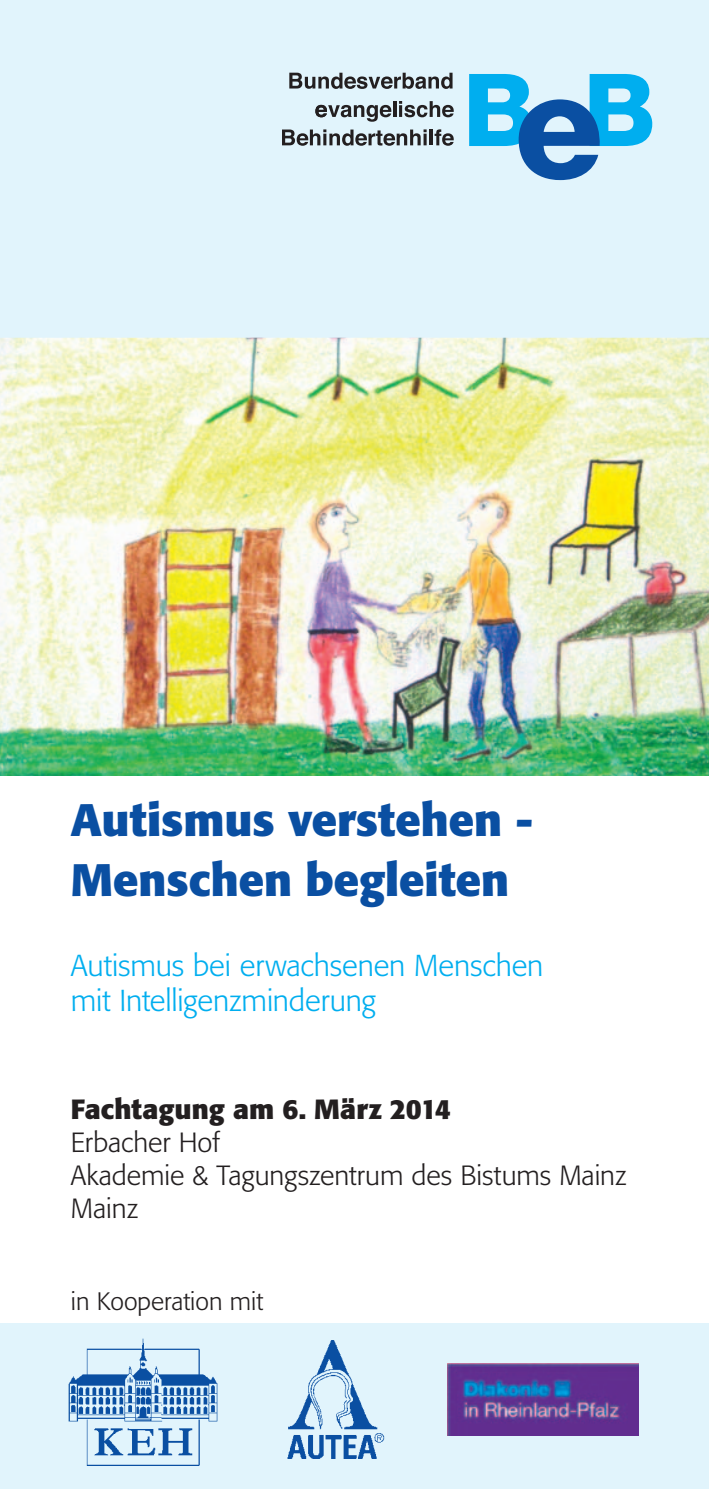
<style>
.page{position:relative;width:709px;height:1489px;background:#fff}
.page>*{position:absolute;margin:0;border:0;box-sizing:border-box;transform-origin:0 0}
.t1{font:700 45px/60px "Formata";color:#0a4fa2}
.t2{font:300 30px/35px "Formata";letter-spacing:-.005em;color:#00aeef}
.t3{font:300 27.5px/33px "Formata";letter-spacing:-.005em;color:#231f20}
.t4{font:700 27.5px "Formata";color:#231f20}
.t5{font:300 25px "Formata";color:#231f20}
</style>
<div class="page">
<div style="left:0;top:0;width:709px;height:326px;background:#e1f4fc"></div>
<svg style="left:469px;top:74px;width:183px;height:106px"></svg>
<svg style="left:289px;top:73px;width:163px;height:16px"></svg>
<hr style="left:393px;top:101px;width:3px;height:16px;background:#231f20">
<svg style="left:399px;top:101px;width:55px;height:16px"></svg>
<svg style="left:282px;top:129px;width:144px;height:17px"></svg>
<hr style="left:429px;top:129px;width:4px;height:16px;background:#231f20">
<svg style="left:434px;top:129px;width:20px;height:17px"></svg>
<svg style="left:315px;top:105px;width:76px;height:17px"></svg>
<div style="left:0;top:1322px;width:709px;height:166px;background:#e1f4fc"></div>
<img style="left:0;top:338px;width:709px;height:437px">
<img style="left:68px;top:1338px;width:149px;height:127px">
<img style="left:287px;top:1340px;width:98px;height:119px">
<div style="left:0;top:325px;width:709px;height:13px;background:#e1f4fc"></div>
<img style="left:448px;top:1363px;width:190px;height:72px">
<h1 class="t1" style="left:71px;top:789px;width:464px">Autismus verstehen -<br>Menschen begleiten</h1>
<p class="t2" style="left:71px;top:947px;width:474px">Autismus bei erwachsenen Menschen mit Intelligenzminderung</p>
<p class="t4" style="left:71px;top:1092px;width:381px">Fachtagung am 6. März 2014</p>
<p class="t3" style="left:71px;top:1126px;width:557px">Erbacher Hof<br>Akademie &amp; Tagungszentrum des Bistums Mainz<br>Mainz</p>
<p class="t5" style="left:71px;top:1286px;width:194px">in Kooperation mit</p>
</div>
